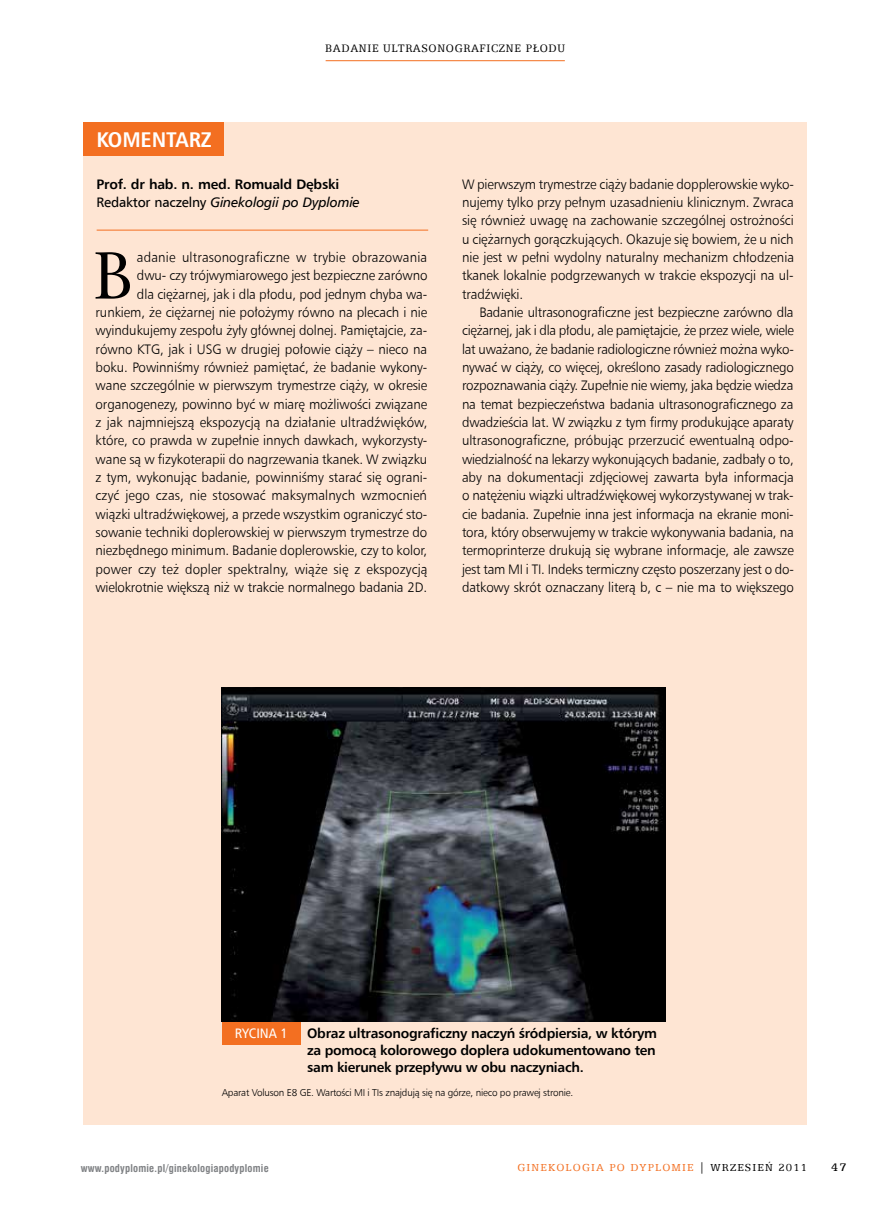
<style>
.page{position:relative;width:889px;height:1217px;background:#fff}
.page>*{position:absolute;margin:0;border:0;box-sizing:border-box;transform-origin:0 0}
.t1{font:66.3px "Class Garmnd EU";color:#000}
.t2{font:700 21.3px "Humnst 777 Cn EU";letter-spacing:-.005em;color:#fff;scale:1.07 1}
.t3{font:13.8px/18.3px "Humnst 777 Lt EU";letter-spacing:-.005em;color:#000;text-align:justify}
.t4{font:700 13.8px/16.8px "Humnst 777 EU";letter-spacing:-.02em;color:#000}
.t5{font:13.8px "Humnst 777 Cn EU";letter-spacing:-.005em;color:#fff;scale:1.07 1}
.t6{font:12.45px "Egyptian 505 Md EU";color:#000}
.t7{font:12.3px "Egyptian 505 EU";letter-spacing:.06em;color:#000;scale:.95 1}
.t8{font:11.4px "Egyptian 505 EU";letter-spacing:.1em;color:#f36f21}
.t9{font:700 10.5px "Swis 721 Cn EU";letter-spacing:.02em;color:#808285}
.t10{font:9.9px "Humnst 777 Lt EU";letter-spacing:-.02em;color:#000}
.s1{font-weight:400}
.s2{font-weight:400;font-style:italic}
.s3{color:#000}
</style>
<div class="page">
<hr style="left:326px;top:60px;width:239px;height:1px;background:#f36f21">
<div style="left:84px;top:122px;width:723px;height:1001px;background:#fee5d3"></div>
<div style="left:83px;top:122px;width:140px;height:34px;background:#f36f21"></div>
<hr style="left:97px;top:230px;width:331px;height:1px;background:#f36f21">
<div style="left:222px;top:1021px;width:79px;height:23px;background:#f36f21"></div>
<img style="left:222px;top:687px;width:443px;height:334px">
<p class="t7" style="left:325px;top:41px;width:254px">BADANIE ULTRASONOGRAFICZNE PŁODU</p>
<h2 class="t2" style="left:96px;top:126px;width:109px">KOMENTARZ</h2>
<p class="t4" style="left:97px;top:174px;width:265px;line-height:18.3px">Prof. dr hab. n. med. Romuald Dębski<br><span class="s1">Redaktor naczelny</span> <span class="s2">Ginekologii po Dyplomie</span></p>
<p class="t3" style="left:96px;top:248px;width:333px;text-align:right">adanie ultrasonograficzne w trybie obrazowania<br>dwu- czy trójwymiarowego jest bezpieczne zarówno<br>dla ciężarnej, jak i dla płodu, pod jednym chyba wa&shy;runkiem, że ciężarnej nie położymy równo na plecach i nie wyindukujemy zespołu żyły głównej dolnej. Pamiętajcie, za&shy;równo KTG, jak i USG w drugiej połowie ciąży – nieco na boku. Powinniśmy również pamiętać, że badanie wykony&shy;wane szczególnie w pierwszym trymestrze ciąży, w okresie organogenezy, powinno być w miarę możliwości związane z jak najmniejszą ekspozycją na działanie ultradźwięków, które, co prawda w zupełnie innych dawkach, wykorzysty&shy;wane są w fizykoterapii do nagrzewania tkanek. W związku z tym, wykonując badanie, powinniśmy starać się ograni&shy;czyć jego czas, nie stosować maksymalnych wzmocnień wiązki ultradźwiękowej, a przede wszystkim ograniczyć sto&shy;sowanie techniki doplerowskiej w pierwszym trymestrze do niezbędnego minimum. Badanie doplerowskie, czy to kolor, power czy też dopler spektralny, wiąże się z ekspozycją wielokrotnie większą niż w trakcie normalnego badania 2D.</p>
<h1 class="t1" style="left:93px;top:235px;width:41px">B</h1>
<p class="t3" style="left:462px;top:174px;width:333px">W pierwszym trymestrze ciąży badanie dopplerowskie wyko&shy;nujemy tylko przy pełnym uzasadnieniu klinicznym. Zwraca się również uwagę na zachowanie szczególnej ostrożności u ciężarnych gorączkujących. Okazuje się bowiem, że u nich nie jest w pełni wydolny naturalny mechanizm chłodzenia tkanek lokalnie podgrzewanych w trakcie ekspozycji na ul&shy;tradźwięki.</p>
<p class="t3" style="left:462px;top:303px;width:333px;text-indent:17px">Badanie ultrasonograficzne jest bezpieczne zarówno dla ciężarnej, jak i dla płodu, ale pamiętajcie, że przez wiele, wiele lat uważano, że badanie radiologiczne również można wyko&shy;nywać w ciąży, co więcej, określono zasady radiologicznego rozpoznawania ciąży. Zupełnie nie wiemy, jaka będzie wiedza na temat bezpieczeństwa badania ultrasonograficznego za dwadzieścia lat. W związku z tym firmy produkujące aparaty ultrasonograficzne, próbując przerzucić ewentualną odpo&shy;wiedzialność na lekarzy wykonujących badanie, zadbały o to, aby na dokumentacji zdjęciowej zawarta była informacja o natężeniu wiązki ultradźwiękowej wykorzystywanej w trak&shy;cie badania. Zupełnie inna jest informacja na ekranie moni&shy;tora, który obserwujemy w trakcie wykonywania badania, na termoprinterze drukują się wybrane informacje, ale zawsze jest tam MI i TI. Indeks termiczny często poszerzany jest o do&shy;datkowy skrót oznaczany literą b, c – nie ma to większego</p>
<p class="t5" style="left:235px;top:1024px;width:51px">RYCINA 1</p>
<p class="t4" style="left:307px;top:1024px;width:351px;text-align:justify">Obraz ultrasonograficzny naczyń śródpiersia, w którym za pomocą kolorowego doplera udokumentowano ten sam kierunek przepływu w obu naczyniach.</p>
<p class="t10" style="left:222px;top:1086px;width:353px">Aparat Voluson E8 GE. Wartości MI i TIs znajdują się na górze, nieco po prawej stronie.</p>
<p class="t9" style="left:81px;top:1161px;width:189px">www.podyplomie.pl/ginekologiapodyplomie</p>
<p class="t8" style="left:517px;top:1160px;width:291px">GINEKOLOGIA PO DYPLOMIE <span class="s3">| WRZESIEŃ 2011</span></p>
<p class="t6" style="left:831px;top:1159px;width:17px">47</p>
</div>
